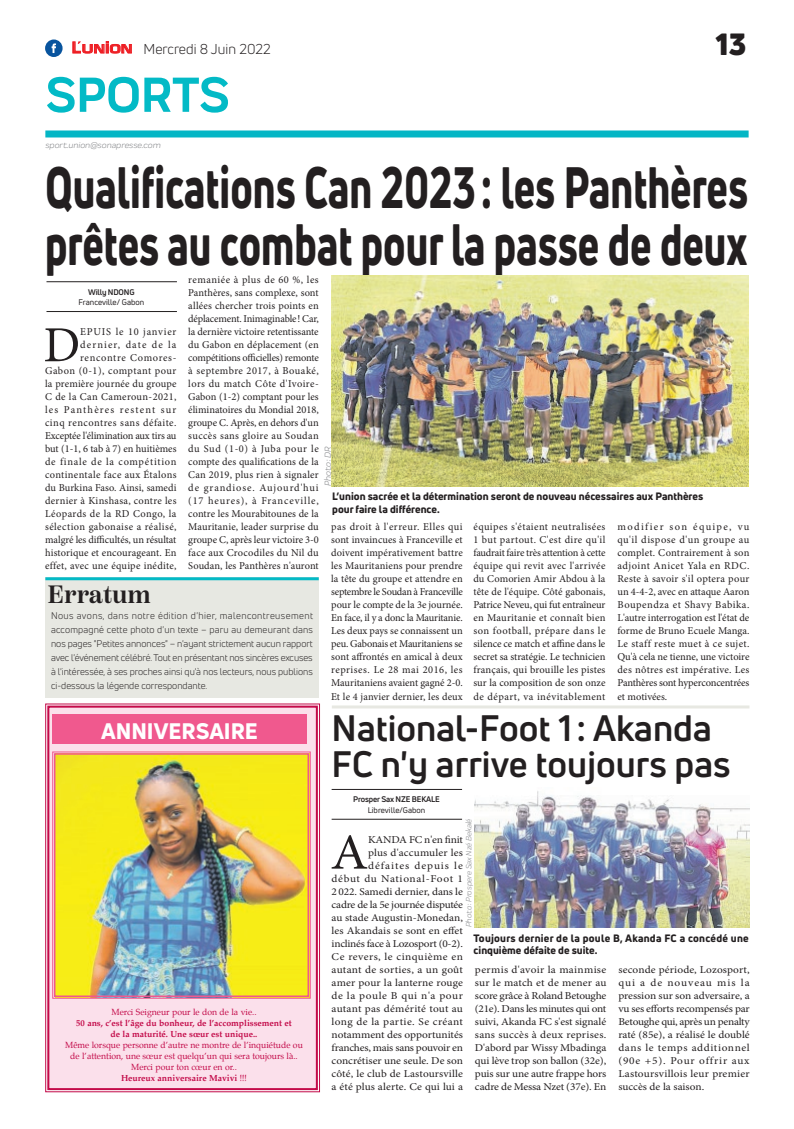
<style>
.page{position:relative;width:794px;height:1129px;background:#fff}
.page>*{position:absolute;margin:0;border:0;box-sizing:border-box;transform-origin:0 0}
.t1{font:800 57px/57px "Uni Neue";color:#231f20;scale:.71 1}
.t2{font:700 51px "Praktika";color:#03bac6}
.t3{font:50.5px "Minion Pro";color:#231f20;scale:1.08 1}
.t4{font:50.5px "Minion Pro";color:#231f20}
.t5{font:700 36px/36px "Uni Neue";color:#231f20}
.t6{font:900 30px "Uni Neue";color:#231f20}
.t7{font:600 25px "Scotch Deck";color:#231f20}
.t8{font:800 22px "Uni Neue";color:#fff}
.t9{font:14px "Uni Neue";color:#231f20}
.t10{font:10.5px/13px "Minion Pro";letter-spacing:.01em;color:#231f20;text-align:justify}
.t11{font:10.5px/13px "Minion Pro";letter-spacing:.01em;color:#231f20;text-align:justify;scale:1.08 1}
.t12{font:10.5px/13px "Minion Pro";letter-spacing:.03em;color:#231f20;text-align:right}
.t13{font:800 10.5px/12.6px "Uni Neue";color:#231f20}
.t14{font:800 10.5px/12.6px "Uni Neue";letter-spacing:.02em;color:#231f20}
.t15{font:9.5px/14px "Uni Neue";color:#231f20;text-align:justify}
.t16{font:italic 9px "Praktika";color:#818386}
.t17{font:8.8px/11px "Palatino";color:#c30a49;text-align:center}
.t18{font:700 8.8px/11px "Palatino";color:#c30a49;text-align:center}
.t19{font:8px "Uni Neue";color:#231f20}
.t20{font:700 8px "Uni Neue";letter-spacing:-.02em;color:#231f20}
.t21{font:italic 8px "Praktika";color:#818386}
.s1{font-family:"Eurostile";font-weight:600;font-size:15px;color:#ee1d23}
.s2{font-family:"Eurostile";font-weight:600;font-size:11.4px;color:#ee1d23}
.s3{font-weight:700}
</style>
<div class="page">
<div style="left:45px;top:130px;width:703px;height:7px;background:#04b6c5"></div>
<svg style="left:45px;top:703px;width:275px;height:389px;background:#f8d4e2"></svg>
<div style="left:47px;top:705px;width:271px;height:384px;border:2px solid #c30a49"></div>
<img style="left:52px;top:751px;width:259px;height:247px">
<div style="left:54px;top:753px;width:255px;height:243px;border:2px solid #f0598e"></div>
<div style="left:52px;top:714px;width:254px;height:29px;background:#f0598e"></div>
<hr style="left:332px;top:818px;width:130px;height:1px;background:#231f20">
<hr style="left:332px;top:789px;width:130px;height:1px;background:#231f20">
<img style="left:475px;top:791px;width:274px;height:135px">
<hr style="left:332px;top:705px;width:417px;height:3px;background:#e7e8e2">
<hr style="left:46px;top:311px;width:131px;height:1px;background:#231f20">
<hr style="left:46px;top:281px;width:131px;height:1px;background:#231f20">
<img style="left:331px;top:275px;width:417px;height:211px">
<div style="left:45px;top:577px;width:273px;height:121px;background:#e7e8e2"></div>
<hr style="left:45px;top:577px;width:274px;height:3px;background:#03bac6">
<svg style="left:72px;top:41px;width:60px;height:13px"></svg>
<div style="left:45px;top:39px;width:18px;height:18px;background:#08549e;border-radius:50%"></div>
<svg style="left:52px;top:43px;width:4px;height:10px"></svg>
<h3 class="t9" style="left:72px;top:40px;width:200px"><span class="s1">L</span><span class="s2">UNION</span> Mercredi 8 Juin 2022</h3>
<h3 class="t6" style="left:716px;top:24px;width:32px">13</h3>
<h2 class="t2" style="left:46px;top:54px;width:185px">SPORTS</h2>
<p class="t16" style="left:45px;top:139px;width:117px">sport.union@sonapresse.com</p>
<h1 class="t1" style="left:45px;top:158px;width:991px">Qualifications Can 2023: les Panthères prêtes au combat pour la passe de deux</h1>
<p class="t20" style="left:88px;top:287px;width:48px">Willy NDONG</p>
<p class="t19" style="left:79px;top:297px;width:67px">Franceville/ Gabon</p>
<p class="t10" style="left:188px;top:273px;width:132px">remaniée à plus de 60 %, les Panthères, sans complexe, sont allées chercher trois points en déplacement. Inimaginable! Car, la dernière victoire retentissante du Gabon en déplacement (en compétitions officielles) remonte à septembre 2017, à Bouaké, lors du match Côte d'Ivoire-Gabon (1-2) comptant pour les éliminatoires du Mondial 2018, groupe C. Après, en dehors d'un succès sans gloire au Soudan du Sud (1-0) à Juba pour le compte des qualifications de la Can 2019, plus rien à signaler de grandiose. Aujourd'hui (17 heures), à Franceville, contre les Mourabitounes de la Mauritanie, leader surprise du groupe C, après leur victoire 3-0 face aux Crocodiles du Nil du Soudan, les Panthères n'auront</p>
<p class="t12" style="left:45px;top:325px;width:133px">EPUIS le 10 janvier dernier, date de la rencontre Comores-<br>Gabon (0-1), comptant pour la première journée du groupe<br>C de la Can Cameroun-2021, les Panthères restent sur cinq rencontres sans défaite.<br>Exceptée l'élimination aux tirs au but (1-1, 6 tab à 7) en huitièmes de finale de la compétition continentale face aux Étalons du Burkina Faso. Ainsi, samedi dernier à Kinshasa, contre les<br>Léopards de la RD Congo, la sélection gabonaise a réalisé, malgré les difficultés, un résultat historique et encourageant. En effet, avec une équipe inédite,</p>
<h3 class="t4" style="left:43px;top:311px;width:38px">D</h3>
<p class="t16" style="left:321px;top:486px;width:41px;rotate:-90deg">Photo : DR</p>
<p class="t13" style="left:332px;top:490px;width:372px">L’union sacrée et la détermination seront de nouveau nécessaires aux Panthères pour faire la différence.</p>
<p class="t10" style="left:331px;top:520px;width:133px">pas droit à l'erreur. Elles qui sont invaincues à Franceville et doivent impérativement battre les Mauritaniens pour prendre la tête du groupe et attendre en septembre le Soudan à Franceville pour le compte de la 3e journée.<br>En face, il y a donc la Mauritanie.<br>Les deux pays se connaissent un peu. Gabonais et Mauritaniens se sont affrontés en amical à deux reprises. Le 28 mai 2016, les Mauritaniens avaient gagné 2-0.<br>Et le 4 janvier dernier, les deux</p>
<p class="t10" style="left:473px;top:520px;width:133px">équipes s'étaient neutralisées 1 but partout. C'est dire qu'il faudrait faire très attention à cette équipe qui revit avec l'arrivée du Comorien Amir Abdou à la tête de l'équipe. Côté gabonais, Patrice Neveu, qui fut entraîneur en Mauritanie et connaît bien son football, prépare dans le silence ce match et affine dans le secret sa stratégie. Le technicien français, qui brouille les pistes sur la composition de son onze de départ, va inévitablement</p>
<p class="t10" style="left:617px;top:520px;width:133px">modifier son équipe, vu qu'il dispose d'un groupe au complet. Contrairement à son adjoint Anicet Yala en RDC.<br>Reste à savoir s'il optera pour un 4-4-2, avec en attaque Aaron Boupendza et Shavy Babika.<br>L'autre interrogation est l'état de forme de Bruno Ecuele Manga.<br>Le staff reste muet à ce sujet.<br>Qu'à cela ne tienne, une victoire des nôtres est impérative. Les Panthères sont hyperconcentrées et motivées.</p>
<h3 class="t7" style="left:48px;top:579px;width:105px">Erratum</h3>
<p class="t15" style="left:51px;top:608px;width:263px">Nous avons, dans notre édition d'hier, malencontreusement accompagné cette photo d'un texte – paru au demeurant dans nos pages "Petites annonces" – n'ayant strictement aucun rapport avec l'événement célébré. Tout en présentant nos sincères excuses à l'intéressée, à ses proches ainsi qu'à nos lecteurs, nous publions ci-dessous la légende correspondante.</p>
<h3 class="t8" style="left:101px;top:715px;width:158px">ANNIVERSAIRE</h3>
<p class="t17" style="left:111px;top:1006px;width:147px">Merci Seigneur pour le don de la vie..</p>
<p class="t18" style="left:76px;top:1017px;width:217px">50 ans, c’est l’âge du bonheur, de l’accomplissement et de la maturité. Une sœur est unique..</p>
<p class="t17" style="left:65px;top:1039px;width:239px">Même lorsque personne d’autre ne montre de l’inquiétude ou de l’attention, une sœur est quelqu’un qui sera toujours là..<br>Merci pour ton cœur en or..<br><span class="s3">Heureux anniversaire Mavivi</span> !!!</p>
<h3 class="t5" style="left:332px;top:709px;width:400px">National-Foot 1: Akanda<br>FC n'y arrive toujours pas</h3>
<p class="t20" style="left:353px;top:794px;width:88px">Prosper Sax NZE BEKALE</p>
<p class="t19" style="left:368px;top:804px;width:59px">Libreville/Gabon</p>
<p class="t21" style="left:463px;top:926px;width:110px;rotate:-90deg">Photo : Prospere Sax Nzé Bekalé</p>
<h3 class="t3" style="left:330px;top:818px;width:36px">A</h3>
<p class="t11" style="left:332px;top:832px;width:123px;text-align:right">KANDA FC n'en finit<br>plus d'accumuler les défaites depuis le<br>début du National-Foot 1<br>2022. Samedi dernier, dans le cadre de la 5e journée disputée au stade Augustin-Monedan, les Akandais se sont en effet inclinés face à Lozosport (0-2).<br>Ce revers, le cinquième en autant de sorties, a un goût amer pour la lanterne rouge de la poule B qui n'a pour autant pas démérité tout au long de la partie. Se créant notamment des opportunités franches, mais sans pouvoir en concrétiser une seule. De son côté, le club de Lastoursville a été plus alerte. Ce qui lui a</p>
<p class="t14" style="left:473px;top:931px;width:277px">Toujours dernier de la poule B, Akanda FC a concédé une cinquième défaite de suite.</p>
<p class="t11" style="left:475px;top:962px;width:123px">permis d'avoir la mainmise sur le match et de mener au score grâce à Roland Betoughe (21e). Dans les minutes qui ont suivi, Akanda FC s'est signalé sans succès à deux reprises.<br>D'abord par Wissy Mbadinga qui lève trop son ballon (32e), puis sur une autre frappe hors cadre de Messa Nzet (37e). En</p>
<p class="t11" style="left:618px;top:962px;width:123px">seconde période, Lozosport, qui a de nouveau mis la pression sur son adversaire, a vu ses efforts recompensés par Betoughe qui, après un penalty raté (85e), a réalisé le doublé dans le temps additionnel (90e +5). Pour offrir aux Lastoursvillois leur premier succès de la saison.</p>
</div>
